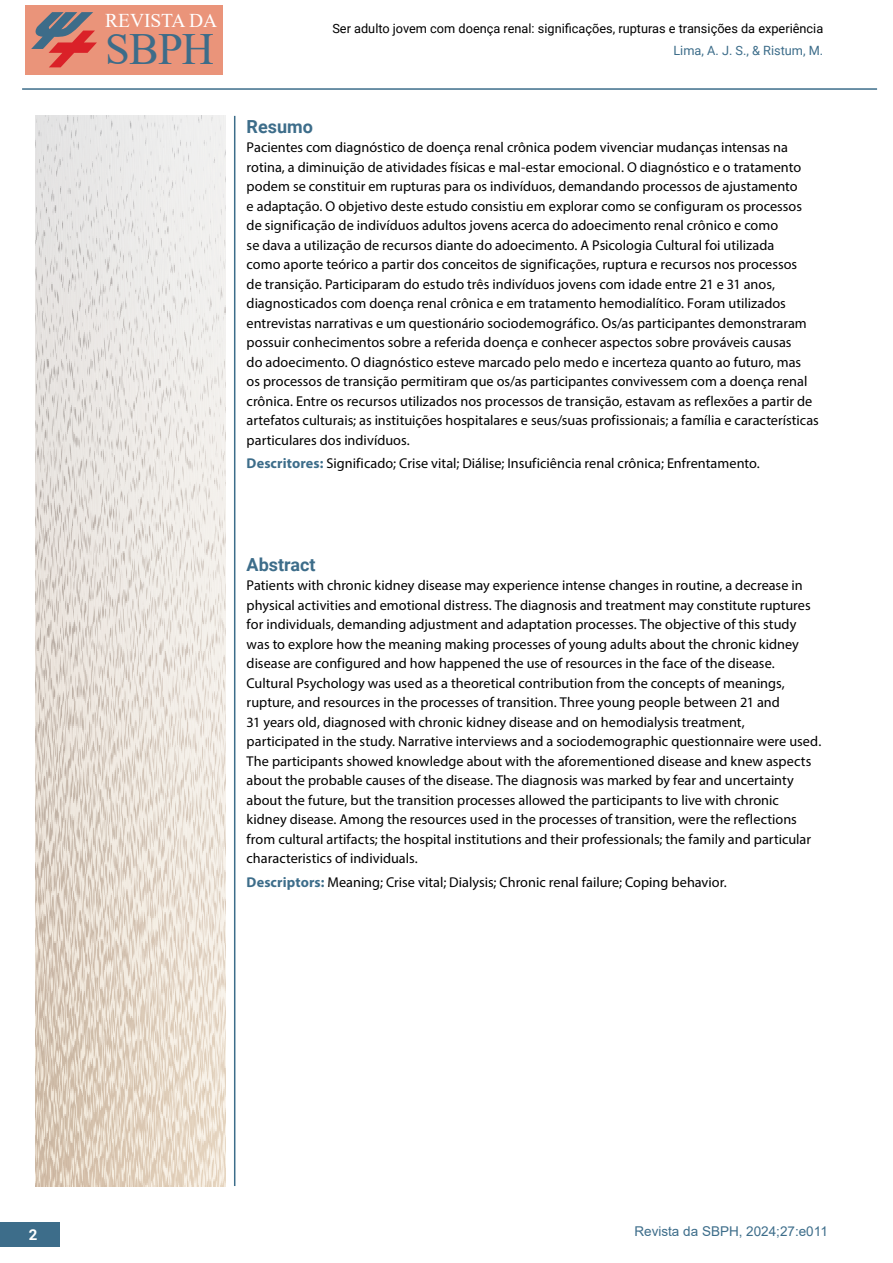
<style>
.page{position:relative;width:893px;height:1263px;background:#fff}
.page>*{position:absolute;margin:0;border:0;box-sizing:border-box;transform-origin:0 0}
.t1{font:44.55px "Times New Roman";color:#3d6c89}
.t2{font:19.5px "Times New Roman";letter-spacing:-.005em;color:#fff}
.t3{font:700 18px "Roboto";color:#3d6d8a}
.t4{font:700 15px "Roboto";color:#fff}
.t5{font:14.25px/19.5px "Myriad Pro";color:#000}
.t6{font:13.5px "Arial";color:#3d6d8a}
.t7{font:12.75px "Roboto";color:#000}
.t8{font:12.75px "Roboto";color:#3d6d8a}
.s1{font-weight:700;color:#3d6d8a}
</style>
<div class="page">
<hr style="left:234px;top:116px;width:1px;height:1070px;background:#3c6d8a">
<div style="left:26px;top:6px;width:197px;height:69px;background:#ea947a"></div>
<svg style="left:31px;top:12px;width:66px;height:55px"></svg>
<div style="left:0;top:1222px;width:59px;height:25px;background:#3d6d8a"></div>
<hr style="left:22px;top:88px;width:855px;height:2px;background:#3c6d8a">
<img style="left:35px;top:116px;width:191px;height:1070px">
<h2 class="t2" style="left:105px;top:6px;width:114px">REVISTA DA</h2>
<h1 class="t1" style="left:105px;top:18px;width:110px">SBPH</h1>
<p class="t7" style="left:332px;top:19px;width:492px">Ser adulto jovem com doença renal: significações, rupturas e transições da experiência</p>
<p class="t8" style="left:673px;top:41px;width:151px">Lima, A. J. S., &amp; Ristum, M.</p>
<p class="t3" style="left:247px;top:114px;width:68px">Resumo</p>
<p class="t5" style="left:247px;top:137px;width:574px">Pacientes com diagnóstico de doença renal crônica podem vivenciar mudanças intensas na rotina, a diminuição de atividades físicas e mal-estar emocional. O diagnóstico e o tratamento podem se constituir em rupturas para os indivíduos, demandando processos de ajustamento<br>e adaptação. O objetivo deste estudo consistiu em explorar como se configuram os processos de significação de indivíduos adultos jovens acerca do adoecimento renal crônico e como<br>se dava a utilização de recursos diante do adoecimento. A Psicologia Cultural foi utilizada<br>como aporte teórico a partir dos conceitos de significações, ruptura e recursos nos processos<br>de transição. Participaram do estudo três indivíduos jovens com idade entre 21 e 31 anos, diagnosticados com doença renal crônica e em tratamento hemodialítico. Foram utilizados entrevistas narrativas e um questionário sociodemográfico. Os/as participantes demonstraram possuir conhecimentos sobre a referida doença e conhecer aspectos sobre prováveis causas<br>do adoecimento. O diagnóstico esteve marcado pelo medo e incerteza quanto ao futuro, mas<br>os processos de transição permitiram que os/as participantes convivessem com a doença renal crônica. Entre os recursos utilizados nos processos de transição, estavam as reflexões a partir de artefatos culturais; as instituições hospitalares e seus/suas profissionais; a família e características particulares dos indivíduos.</p>
<p class="t5" style="left:247px;top:453px;width:515px"><span class="s1">Descritores:</span> Significado; Crise vital; Diálise; Insuficiência renal crônica; Enfrentamento.</p>
<p class="t3" style="left:247px;top:552px;width:70px">Abstract</p>
<p class="t5" style="left:247px;top:575px;width:576px">Patients with chronic kidney disease may experience intense changes in routine, a decrease in physical activities and emotional distress. The diagnosis and treatment may constitute ruptures for individuals, demanding adjustment and adaptation processes. The objective of this study was to explore how the meaning making processes of young adults about the chronic kidney disease are configured and how happened the use of resources in the face of the disease.<br>Cultural Psychology was used as a theoretical contribution from the concepts of meanings, rupture, and resources in the processes of transition. Three young people between 21 and<br>31 years old, diagnosed with chronic kidney disease and on hemodialysis treatment,<br>participated in the study. Narrative interviews and a sociodemographic questionnaire were used.<br>The participants showed knowledge about with the aforementioned disease and knew aspects about the probable causes of the disease. The diagnosis was marked by fear and uncertainty about the future, but the transition processes allowed the participants to live with chronic kidney disease. Among the resources used in the processes of transition, were the reflections from cultural artifacts; the hospital institutions and their professionals; the family and particular characteristics of individuals.</p>
<p class="t5" style="left:247px;top:872px;width:482px"><span class="s1">Descriptors:</span> Meaning; Crise vital; Dialysis; Chronic renal failure; Coping behavior.</p>
<p class="t4" style="left:29px;top:1224px;width:10px">2</p>
<p class="t6" style="left:634px;top:1222px;width:195px">Revista da SBPH, 2024;27:e011</p>
</div>
